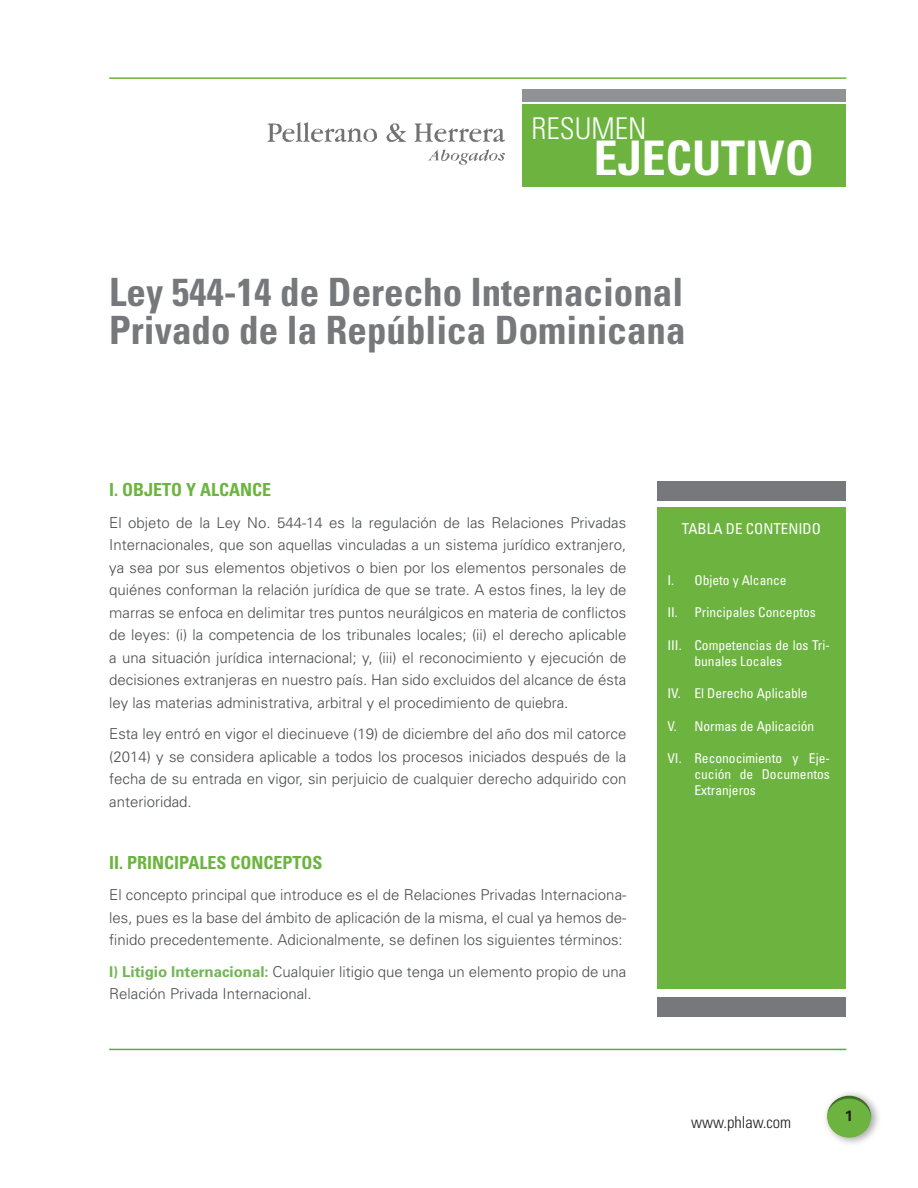
<style>
.page{position:relative;width:918px;height:1188px;background:#fff}
.page>*{position:absolute;margin:0;border:0;box-sizing:border-box;transform-origin:0 0}
.t1{font:700 condensed 47.7px "Univers";color:#fff}
.titulos{font:700 condensed 39px "Univers";color:#76787b}
.t2{font:300 condensed 30px "Univers";color:#fff}
.SUBTITULO_DEFINITIVO{font:700 condensed 18px "Univers";color:#6cb43f}
.t3{font:300 condensed 16.5px "Univers";color:#231f20}
.TEXTO{font:300 15px/22.5px "Univers";color:#4b4c4d;text-align:justify}
.t4{font:condensed 15px "Univers";color:#fff}
.t5{font:700 15px "Univers";color:#231f20}
.TEXTO_INDICE{font:condensed 13.5px/16.2px "Univers";color:#fff}
.s1{font-weight:700;color:#71b655}
</style>
<div class="page">
<div style="left:522px;top:104px;width:324px;height:82px;background:#6cb43f"></div>
<div style="left:522px;top:89px;width:324px;height:13px;background:#919295"></div>
<hr style="left:109px;top:77px;width:737px;height:2px;background:#6cb43f">
<div style="left:822px;top:1089px;width:60px;height:58px;background:#231f20;opacity:.4"></div>
<div style="left:826px;top:1096px;width:48px;height:44px;background:#76787b;opacity:.75"></div>
<img style="left:268px;top:123px;width:236px;height:42px">
<div style="left:657px;top:493px;width:189px;height:496px;background:#6cb43f"></div>
<div style="left:657px;top:481px;width:189px;height:20px;background:#76787b"></div>
<div style="left:657px;top:997px;width:189px;height:20px;background:#76787b"></div>
<div style="left:657px;top:501px;width:189px;height:6px;background:#fff"></div>
<hr style="left:109px;top:1049px;width:737px;height:1px;background:#58ad40">
<p class="t2" style="left:531px;top:110px;width:116px">RESUMEN</p>
<p class="t1" style="left:594px;top:129px;width:221px">EJECUTIVO</p>
<p class="titulos" style="left:109px;top:268px;width:576px">Ley 544-14 de Derecho Internacional</p>
<p class="titulos" style="left:109px;top:306px;width:578px">Privado de la República Dominicana</p>
<p class="SUBTITULO_DEFINITIVO" style="left:109px;top:479px;width:163px">I. OBJETO Y ALCANCE</p>
<p class="TEXTO" style="left:109px;top:511px;width:519px">El objeto de la Ley No. 544-14 es la regulación de las Relaciones Privadas Internacionales, que son aquellas vinculadas a un sistema jurídico extranjero, ya sea por sus elementos objetivos o bien por los elementos personales de quiénes conforman la relación jurídica de que se trate. A estos fines, la ley de marras se enfoca en delimitar tres puntos neurálgicos en materia de conflictos de leyes: (i) la competencia de los tribunales locales; (ii) el derecho aplicable a una situación jurídica internacional; y, (iii) el reconocimiento y ejecución de decisiones extranjeras en nuestro país. Han sido excluidos del alcance de ésta ley las materias administrativa, arbitral y el procedimiento de quiebra.</p>
<p class="TEXTO" style="left:109px;top:722px;width:519px">Esta ley entró en vigor el diecinueve (19) de diciembre del año dos mil catorce (2014) y se considera aplicable a todos los procesos iniciados después de la fecha de su entrada en vigor, sin perjuicio de cualquier derecho adquirido con anterioridad.</p>
<p class="SUBTITULO_DEFINITIVO" style="left:109px;top:851px;width:215px">II. PRINCIPALES CONCEPTOS</p>
<p class="TEXTO" style="left:109px;top:884px;width:519px">El concepto principal que introduce es el de Relaciones Privadas Internaciona&shy;les, pues es la base del ámbito de aplicación de la misma, el cual ya hemos de&shy;finido precedentemente. Adicionalmente, se definen los siguientes términos:</p>
<p class="TEXTO" style="left:109px;top:960px;width:519px"><span class="s1">I) Litigio Internacional:</span> Cualquier litigio que tenga un elemento propio de una<br>Relación Privada Internacional.</p>
<p class="t4" style="left:682px;top:519px;width:140px">TABLA DE CONTENIDO</p>
<p class="TEXTO_INDICE" style="left:667px;top:572px;width:121px">I. Objeto y Alcance</p>
<p class="TEXTO_INDICE" style="left:667px;top:604px;width:150px">II. Principales Conceptos</p>
<p class="TEXTO_INDICE" style="left:694px;top:636px;width:137px;text-indent:-27px">III. Competencias de los Tri&shy;bunales Locales</p>
<p class="TEXTO_INDICE" style="left:667px;top:685px;width:142px">IV. El Derecho Aplicable</p>
<p class="TEXTO_INDICE" style="left:667px;top:717px;width:148px">V. Normas de Aplicación</p>
<p class="TEXTO_INDICE" style="left:694px;top:750px;width:137px;text-align:justify;text-indent:-27px">VI. Reconocimiento y Eje&shy;cución de Documentos Extranjeros</p>
<p class="t3" style="left:691px;top:1112px;width:102px">www.phlaw.com</p>
<p class="t5" style="left:845px;top:1106px;width:10px">1</p>
</div>
